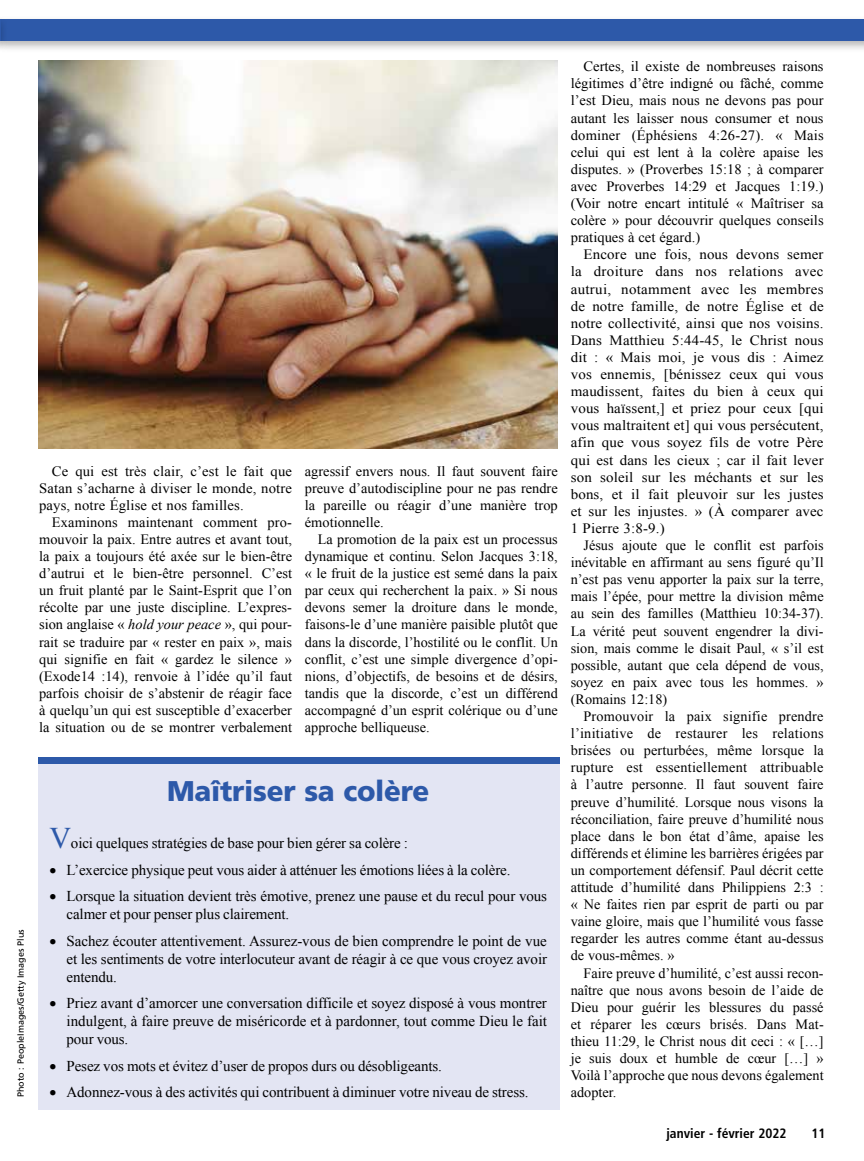
<style>
.page{position:relative;width:864px;height:1161px;background:#fff}
.page>*{position:absolute;margin:0;border:0;box-sizing:border-box;transform-origin:0 0}
.t1{font:900 28.5px "Frutiger";letter-spacing:-.01em;color:#2d59a9}
.t2{font:15px/18px "Times New Roman";letter-spacing:-.005em;color:#000;text-align:justify}
.t3{font:14.25px/17.1px "Times New Roman";color:#000;text-align:justify}
.t4{font:14.25px/17.1px "Times New Roman";color:#000;text-align:justify;scale:1.05 1}
.t5{font:700 condensed 13.5px "Frutiger";color:#000}
.t6{font:9px "Frutiger";color:#000}
.s1{font-style:italic}
.s2{font-size:30px;color:#2d59a9}
</style>
<div class="page">
<div style="left:0;top:15px;width:864px;height:38px;background:#000;opacity:.3"></div>
<div style="left:0;top:19px;width:864px;height:21px;background:#2d59a9"></div>
<div style="left:0;top:15px;width:9px;height:38px;background:#000;opacity:.3"></div>
<svg style="left:0;top:19px;width:1px;height:21px"></svg>
<img style="left:38px;top:61px;width:519px;height:388px">
<div style="left:38px;top:762px;width:522px;height:348px;background:#e3e5f3"></div>
<div style="left:38px;top:757px;width:522px;height:7px;background:#2d59a9"></div>
<p class="t6" style="left:15px;top:1097px;width:170px;rotate:-90deg">Photo : PeopleImages/Getty Images Plus</p>
<p class="t3" style="left:39px;top:462px;width:254px;text-indent:13px">Ce qui est très clair, c’est le fait que Satan s’acharne à diviser le monde, notre pays, notre Église et nos familles.</p>
<p class="t3" style="left:39px;top:513px;width:255px;text-indent:13px">Examinons maintenant comment pro&shy;mouvoir la paix. Entre autres et avant tout, la paix a toujours été axée sur le bien-être d’autrui et le bien-être personnel. C’est un fruit planté par le Saint-Esprit que l’on récolte par une juste discipline. L’expres&shy;sion anglaise « <span class="s1">hold your peace</span> », qui pour&shy;rait se traduire par « rester en paix », mais qui signifie en fait « gardez le silence » (Exode14 :14), renvoie à l’idée qu’il faut parfois choisir de s’abstenir de réagir face à quelqu’un qui est susceptible d’exacerber la situation ou de se montrer verbalement</p>
<p class="t3" style="left:305px;top:462px;width:254px">agressif envers nous. Il faut souvent faire preuve d’autodiscipline pour ne pas rendre la pareille ou réagir d’une manière trop émotionnelle.</p>
<p class="t3" style="left:305px;top:530px;width:254px;text-indent:13px">La promotion de la paix est un processus dynamique et continu. Selon Jacques 3:18, « le fruit de la justice est semé dans la paix par ceux qui recherchent la paix. » Si nous devons semer la droiture dans le monde, faisons-le d’une manière paisible plutôt que dans la discorde, l’hostilité ou le conflit. Un conflit, c’est une simple divergence d’opi&shy;nions, d’objectifs, de besoins et de désirs, tandis que la discorde, c’est un différend accompagné d’un esprit colérique ou d’une approche belliqueuse.</p>
<h1 class="t1" style="left:167px;top:774px;width:263px">Maîtriser sa colère</h1>
<p class="t2" style="left:50px;top:834px;width:360px"><span class="s2">V</span>oici quelques stratégies de base pour bien gérer sa colère :</p>
<p class="t2" style="left:50px;top:860px;width:463px">• L’exercice physique peut vous aider à atténuer les émotions liées à la colère.</p>
<p class="t2" style="left:67px;top:887px;width:482px;text-indent:-17px">• Lorsque la situation devient très émotive, prenez une pause et du recul pour vous calmer et pour penser plus clairement.</p>
<p class="t2" style="left:67px;top:931px;width:482px;text-indent:-17px">• Sachez écouter attentivement. Assurez-vous de bien comprendre le point de vue et les sentiments de votre interlocuteur avant de réagir à ce que vous croyez avoir entendu.</p>
<p class="t2" style="left:67px;top:994px;width:482px;text-indent:-17px">• Priez avant d’amorcer une conversation difficile et soyez disposé à vous montrer indulgent, à faire preuve de miséricorde et à pardonner, tout comme Dieu le fait pour vous.</p>
<p class="t2" style="left:50px;top:1056px;width:394px">• Pesez vos mots et évitez d’user de propos durs ou désobligeants.</p>
<p class="t2" style="left:50px;top:1083px;width:481px">• Adonnez-vous à des activités qui contribuent à diminuer votre niveau de stress.</p>
<p class="t3" style="left:571px;top:57px;width:254px;text-indent:13px">Certes, il existe de nombreuses raisons légitimes d’être indigné ou fâché, comme l’est Dieu, mais nous ne devons pas pour autant les laisser nous consumer et nous dominer (Éphésiens 4:26-27). « Mais celui qui est lent à la colère apaise les disputes. » (Proverbes 15:18 ; à comparer avec Proverbes 14:29 et Jacques 1:19.) (Voir notre encart intitulé « Maîtriser sa colère » pour découvrir quelques conseils pratiques à cet égard.)</p>
<p class="t4" style="left:571px;top:246px;width:242px;text-indent:13px">Encore une fois, nous devons semer la droiture dans nos relations avec autrui, notamment avec les membres de notre famille, de notre Église et de notre collectivité, ainsi que nos voisins.<br>Dans Matthieu 5:44-45, le Christ nous dit : « Mais moi, je vous dis : Aimez vos ennemis, [bénissez ceux qui vous maudissent, faites du bien à ceux qui vous haïssent,] et priez pour ceux [qui vous maltraitent et] qui vous persécutent, afin que vous soyez fils de votre Père qui est dans les cieux ; car il fait lever son soleil sur les méchants et sur les bons, et il fait pleuvoir sur les justes et sur les injustes. » (À comparer avec 1 Pierre 3:8-9.)</p>
<p class="t3" style="left:571px;top:536px;width:254px;text-indent:13px">Jésus ajoute que le conflit est parfois inévitable en affirmant au sens figuré qu’Il n’est pas venu apporter la paix sur la terre, mais l’épée, pour mettre la division même au sein des familles (Matthieu 10:34-37).<br>La vérité peut souvent engendrer la divi&shy;sion, mais comme le disait Paul, « s’il est possible, autant que cela dépend de vous, soyez en paix avec tous les hommes. » (Romains 12:18)</p>
<p class="t3" style="left:571px;top:707px;width:254px;text-indent:13px">Promouvoir la paix signifie prendre l’initiative de restaurer les relations brisées ou perturbées, même lorsque la rupture est essentiellement attribuable à l’autre personne. Il faut souvent faire preuve d’humilité. Lorsque nous visons la réconciliation, faire preuve d’humilité nous place dans le bon état d’âme, apaise les différends et élimine les barrières érigées par un comportement défensif. Paul décrit cette attitude d’humilité dans Philippiens 2:3 : « Ne faites rien par esprit de parti ou par vaine gloire, mais que l’humilité vous fasse regarder les autres comme étant au-dessus de vous-mêmes. »</p>
<p class="t3" style="left:571px;top:964px;width:254px;text-indent:13px">Faire preuve d’humilité, c’est aussi recon&shy;naître que nous avons besoin de l’aide de Dieu pour guérir les blessures du passé et réparer les cœurs brisés. Dans Mat&shy;thieu 11:29, le Christ nous dit ceci : « […] je suis doux et humble de cœur […] » Voilà l’approche que nous devons également adopter.</p>
<p class="t5" style="left:666px;top:1125px;width:122px">janvier - février 2022</p>
<p class="t5" style="left:811px;top:1125px;width:16px">11</p>
</div>
